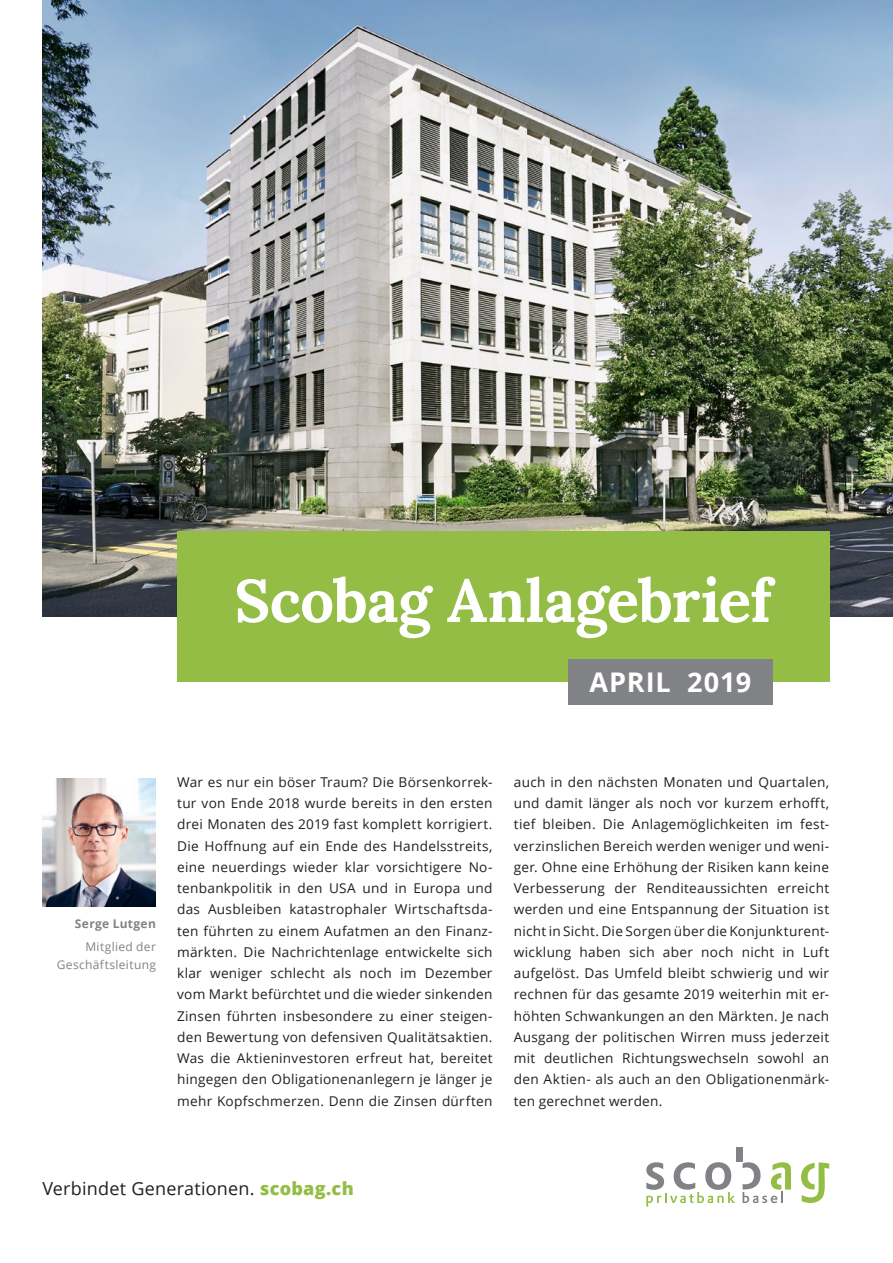
<style>
.page{position:relative;width:893px;height:1263px;background:#fff}
.page>*{position:absolute;margin:0;border:0;box-sizing:border-box;transform-origin:0 0}
.t1{font:700 60px "Lora";letter-spacing:-.01em;color:#fff}
.t2{font:700 27.15px "Open Sans";letter-spacing:.03em;color:#fff}
.t3{font:18px "Open Sans";letter-spacing:.01em;color:#231f20}
.t4{font:13.5px/21.3px "Open Sans";letter-spacing:.02em;color:#231f20;text-align:justify}
.t5{font:12px/18px "Open Sans";letter-spacing:.03em;color:#808285;text-align:right}
.t6{font:700 12px "Open Sans";letter-spacing:.03em;color:#808285}
.s1{font-weight:800;color:#94bd46}
</style>
<div class="page">
<svg style="left:801px;top:1162px;width:28px;height:41px"></svg>
<div style="left:736px;top:1147px;width:7px;height:15px;background:#808285"></div>
<svg style="left:646px;top:1162px;width:89px;height:44px"></svg>
<svg style="left:743px;top:1162px;width:48px;height:41px"></svg>
<img style="left:43px;top:0;width:850px;height:617px">
<div style="left:177px;top:531px;width:652px;height:151px;background:#94bd46"></div>
<div style="left:568px;top:659px;width:204px;height:46px;background:#808285"></div>
<img style="left:43px;top:779px;width:113px;height:127px">
<h1 class="t1" style="left:234px;top:549px;width:539px">Scobag Anlagebrief</h1>
<h2 class="t2" style="left:589px;top:663px;width:163px">APRIL 2019</h2>
<p class="t6" style="left:75px;top:915px;width:83px">Serge Lutgen</p>
<p class="t5" style="left:57px;top:937px;width:101px">Mitglied der<br>Geschäftsleitung</p>
<p class="t4" style="left:177px;top:771px;width:317px">War es nur ein böser Traum? Die Börsenkorrek&shy;tur von Ende 2018 wurde bereits in den ersten drei Monaten des 2019 fast komplett korrigiert.<br>Die Hoffnung auf ein Ende des Handelsstreits, eine neuerdings wieder klar vorsichtigere No&shy;tenbankpolitik in den USA und in Europa und das Ausbleiben katastrophaler Wirtschaftsda&shy;ten führten zu einem Aufatmen an den Finanz&shy;märkten. Die Nachrichtenlage entwickelte sich klar weniger schlecht als noch im Dezember vom Markt befürchtet und die wieder sinkenden Zinsen führten insbesondere zu einer steigen&shy;den Bewertung von defensiven Qualitätsaktien.<br>Was die Aktieninvestoren erfreut hat, bereitet hingegen den Obligationenanlegern je länger je mehr Kopfschmerzen. Denn die Zinsen dürften</p>
<p class="t4" style="left:514px;top:771px;width:317px">auch in den nächsten Monaten und Quartalen, und damit länger als noch vor kurzem erhofft, tief bleiben. Die Anlagemöglichkeiten im fest&shy;verzinslichen Bereich werden weniger und weni&shy;ger. Ohne eine Erhöhung der Risiken kann keine Verbesserung der Renditeaussichten erreicht werden und eine Entspannung der Situation ist nicht in Sicht. Die Sorgen über die Konjunkturent&shy;wicklung haben sich aber noch nicht in Luft aufgelöst. Das Umfeld bleibt schwierig und wir rechnen für das gesamte 2019 weiterhin mit er&shy;höhten Schwankungen an den Märkten. Je nach Ausgang der politischen Wirren muss jederzeit mit deutlichen Richtungswechseln sowohl an den Aktien- als auch an den Obligationenmärk&shy;ten gerechnet werden.</p>
<h3 class="t3" style="left:43px;top:1176px;width:313px">Verbindet Generationen. <span class="s1">scobag.ch</span></h3>
</div>
